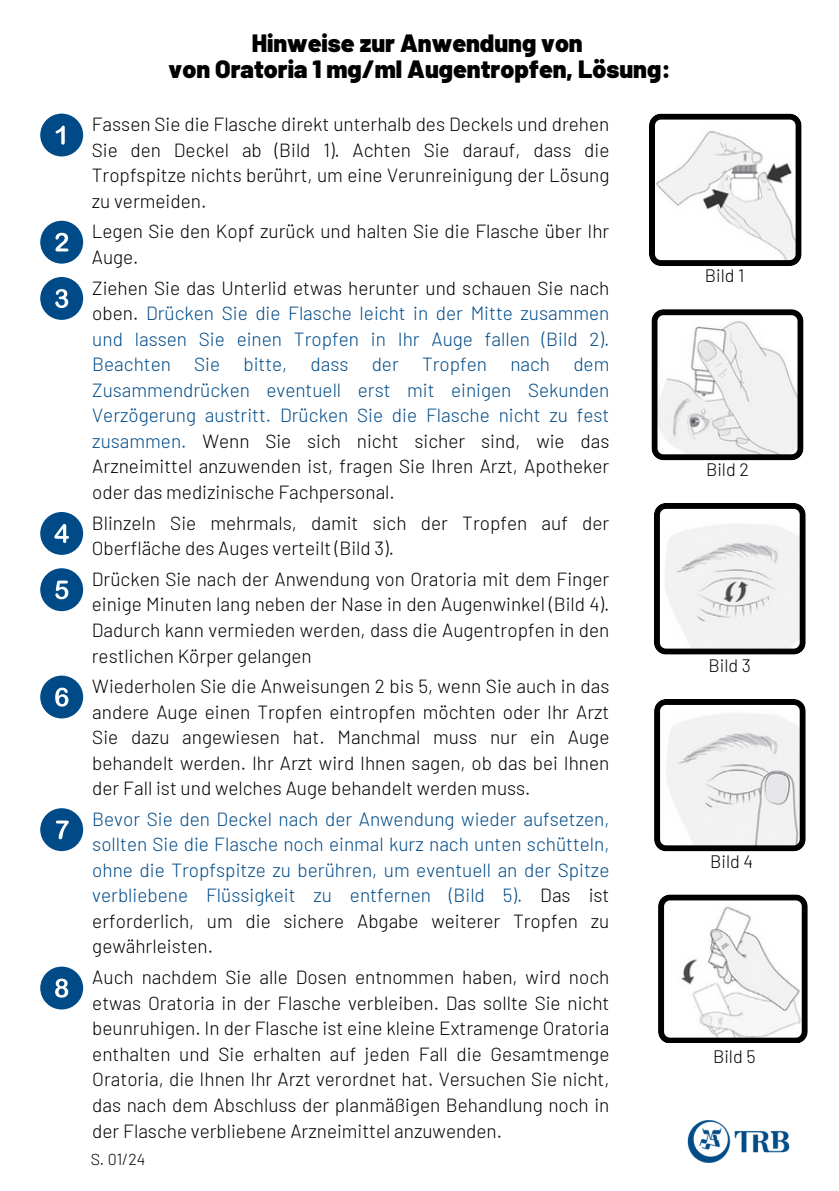
<style>
.page{position:relative;width:839px;height:1191px;background:#fff}
.page>*{position:absolute;margin:0;border:0;box-sizing:border-box;transform-origin:0 0}
.t1{font:900 25px/25.6px "Barlow";color:#000;text-align:center}
.t2{font:300 19px/25.6px "Barlow";color:#000;text-align:justify}
.t3{font:300 19px/25.6px "Barlow";color:#004b87;text-align:justify}
.t4{font:300 18px "Barlow";color:#000}
.t5{font:300 16px "Barlow";color:#000}
.s1{color:#000}
</style>
<div class="page">
<div style="left:40px;top:114px;width:43px;height:42px;background:#004b87;border-radius:50%"></div>
<svg style="left:56px;top:126px;width:9px;height:19px"></svg>
<div style="left:40px;top:277px;width:43px;height:43px;background:#004b87;border-radius:50%"></div>
<svg style="left:55px;top:289px;width:13px;height:19px"></svg>
<div style="left:40px;top:512px;width:43px;height:43px;background:#004b87;border-radius:50%"></div>
<svg style="left:54px;top:524px;width:15px;height:19px"></svg>
<div style="left:40px;top:568px;width:43px;height:43px;background:#004b87;border-radius:50%"></div>
<svg style="left:55px;top:581px;width:13px;height:18px"></svg>
<div style="left:40px;top:676px;width:43px;height:42px;background:#004b87;border-radius:50%"></div>
<svg style="left:55px;top:688px;width:13px;height:19px"></svg>
<div style="left:40px;top:808px;width:43px;height:43px;background:#004b87;border-radius:50%"></div>
<svg style="left:56px;top:821px;width:13px;height:18px"></svg>
<div style="left:40px;top:967px;width:43px;height:43px;background:#004b87;border-radius:50%"></div>
<svg style="left:55px;top:979px;width:13px;height:19px"></svg>
<div style="left:40px;top:221px;width:43px;height:43px;background:#004b87;border-radius:50%"></div>
<svg style="left:55px;top:233px;width:13px;height:18px"></svg>
<svg style="left:658px;top:894px;width:149px;height:149px"></svg>
<svg style="left:649px;top:114px;width:152px;height:152px"></svg>
<svg style="left:651px;top:309px;width:152px;height:151px"></svg>
<svg style="left:654px;top:503px;width:151px;height:151px"></svg>
<svg style="left:654px;top:699px;width:151px;height:152px"></svg>
<img style="left:687px;top:1120px;width:103px;height:43px">
<p class="t1" style="left:169px;top:29px;width:503px">Hinweise zur Anwendung von<br>von Oratoria 1 mg/ml Augentropfen, Lösung:</p>
<p class="t2" style="left:92px;top:111px;width:519px">Fassen Sie die Flasche direkt unterhalb des Deckels und drehen Sie den Deckel ab (Bild 1). Achten Sie darauf, dass die Tropfspitze nichts berührt, um eine Verunreinigung der Lösung zu vermeiden.</p>
<h2 class="t2" style="left:92px;top:218px;width:519px">Legen Sie den Kopf zurück und halten Sie die Flasche über Ihr<br>Auge.</h2>
<h2 class="t3" style="left:92px;top:274px;width:518px"><span class="s1">Ziehen Sie das Unterlid etwas herunter und schauen Sie nach oben.</span> Drücken Sie die Flasche leicht in der Mitte zusammen und lassen Sie einen Tropfen in Ihr Auge fallen (Bild 2).<br>Beachten Sie bitte, dass der Tropfen nach dem Zusammendrücken eventuell erst mit einigen Sekunden Verzögerung austritt. Drücken Sie die Flasche nicht zu fest zusammen. <span class="s1">Wenn Sie sich nicht sicher sind, wie das Arzneimittel anzuwenden ist, fragen Sie Ihren Arzt, Apotheker oder das medizinische Fachpersonal.</span></h2>
<p class="t2" style="left:92px;top:509px;width:519px">Blinzeln Sie mehrmals, damit sich der Tropfen auf der<br>Oberfläche des Auges verteilt (Bild 3).</p>
<h2 class="t2" style="left:92px;top:566px;width:519px">Drücken Sie nach der Anwendung von Oratoria mit dem Finger einige Minuten lang neben der Nase in den Augenwinkel (Bild 4).<br>Dadurch kann vermieden werden, dass die Augentropfen in den restlichen Körper gelangen</h2>
<p class="t2" style="left:92px;top:673px;width:518px">Wiederholen Sie die Anweisungen 2 bis 5, wenn Sie auch in das andere Auge einen Tropfen eintropfen möchten oder Ihr Arzt Sie dazu angewiesen hat. Manchmal muss nur ein Auge behandelt werden. Ihr Arzt wird Ihnen sagen, ob das bei Ihnen der Fall ist und welches Auge behandelt werden muss.</p>
<h2 class="t3" style="left:92px;top:805px;width:518px">Bevor Sie den Deckel nach der Anwendung wieder aufsetzen, sollten Sie die Flasche noch einmal kurz nach unten schütteln, ohne die Tropfspitze zu berühren, um eventuell an der Spitze verbliebene Flüssigkeit zu entfernen (Bild 5). <span class="s1">Das ist erforderlich, um die sichere Abgabe weiterer Tropfen zu gewährleisten.</span></h2>
<p class="t2" style="left:92px;top:964px;width:518px">Auch nachdem Sie alle Dosen entnommen haben, wird noch etwas Oratoria in der Flasche verbleiben. Das sollte Sie nicht beunruhigen. In der Flasche ist eine kleine Extramenge Oratoria enthalten und Sie erhalten auf jeden Fall die Gesamtmenge Oratoria, die Ihnen Ihr Arzt verordnet hat. Versuchen Sie nicht, das nach dem Abschluss der planmäßigen Behandlung noch in der Flasche verbliebene Arzneimittel anzuwenden.</p>
<p class="t5" style="left:91px;top:1149px;width:56px">S. 01/24</p>
<p class="t4" style="left:704px;top:264px;width:41px">Bild 1</p>
<p class="t4" style="left:706px;top:458px;width:44px">Bild 2</p>
<p class="t4" style="left:708px;top:654px;width:44px">Bild 3</p>
<h2 class="t4" style="left:710px;top:850px;width:45px">Bild 4</h2>
<p class="t4" style="left:713px;top:1045px;width:44px">Bild 5</p>
</div>
